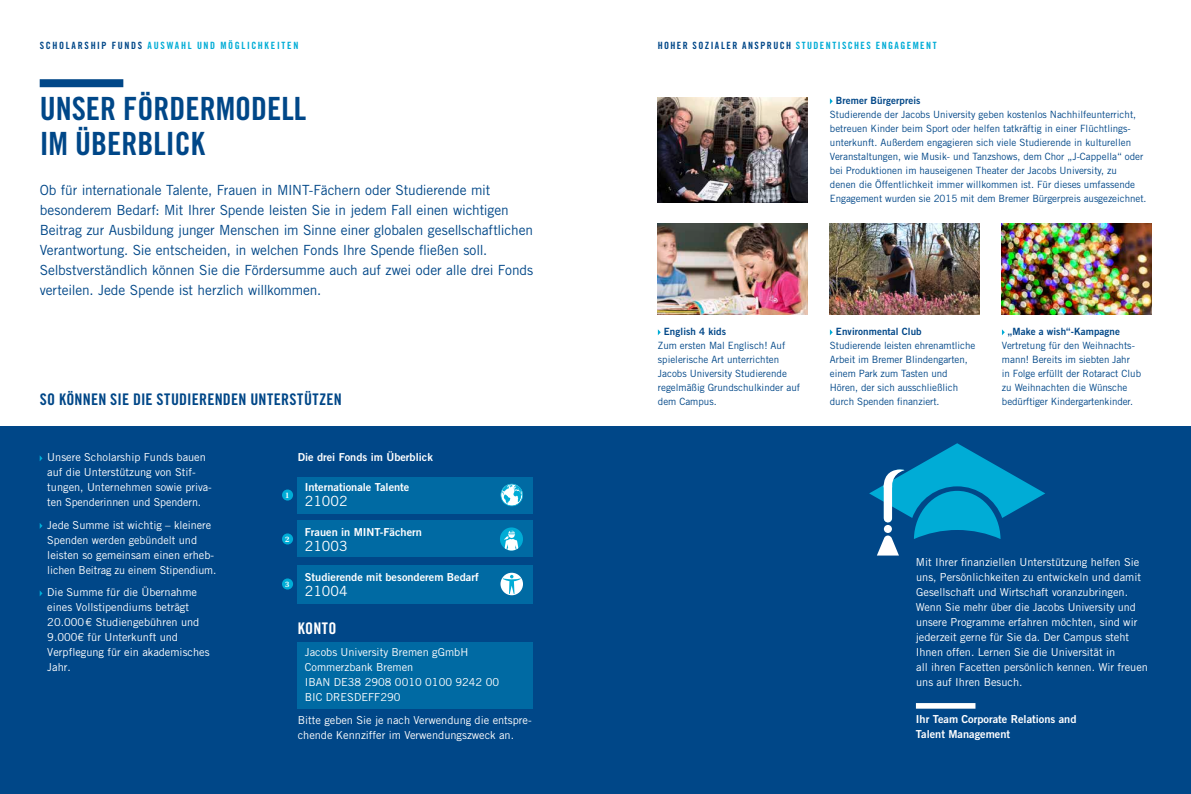
<style>
.page{position:relative;width:1191px;height:794px;background:#fff}
.page>*{position:absolute;margin:0;border:0;box-sizing:border-box;transform-origin:0 0}
.t1{font:32px/35px "Trade Gothic LT Std Bd Cn 20";color:#004788}
.t2{font:16px "Trade Gothic LT Std Bd Cn 20";letter-spacing:.02em;color:#004788}
.t3{font:16px "Trade Gothic LT Std Bd Cn 20";letter-spacing:.025em;color:#fff}
.t4{font:14px/20px "Trade Gothic LT Std";letter-spacing:-.01em;color:#004788}
.t5{font:14px "Trade Gothic LT Std";color:#fff}
.t6{font:11px/15px "Trade Gothic LT Std";color:#fff}
.t7{font:11px/15px "Trade Gothic LT Std Bd 2";color:#fff}
.t8{font:10px/14px "Trade Gothic LT Std";color:#004788}
.t9{font:10px "Trade Gothic LT Std Bd Cn 20";letter-spacing:.155em;color:#00acd6}
.t10{font:10px "Trade Gothic LT Std Bd 2";letter-spacing:.01em;color:#004788}
.t11{font:600 8.4px "Utopia Std";color:#fff}
.s1{color:#004788}
</style>
<div class="page">
<div style="left:0;top:426px;width:1191px;height:368px;background:#004788"></div>
<div style="left:40px;top:79px;width:83px;height:8px;background:#004788"></div>
<div style="left:916px;top:703px;width:59px;height:5px;background:#fff"></div>
<svg style="left:869px;top:443px;width:176px;height:112px"></svg>
<img style="left:830px;top:223px;width:149px;height:91px">
<img style="left:1002px;top:223px;width:149px;height:91px">
<img style="left:658px;top:223px;width:149px;height:91px">
<img style="left:658px;top:97px;width:149px;height:105px">
<div style="left:298px;top:477px;width:235px;height:36px;background:#006aa3"></div>
<div style="left:298px;top:521px;width:235px;height:36px;background:#006aa3"></div>
<div style="left:298px;top:565px;width:235px;height:38px;background:#006aa3"></div>
<div style="left:298px;top:642px;width:235px;height:67px;background:#006aa3"></div>
<div style="left:282px;top:489px;width:11px;height:11px;background:#00acd6;border-radius:50%"></div>
<div style="left:282px;top:533px;width:11px;height:11px;background:#00acd6;border-radius:50%"></div>
<div style="left:282px;top:578px;width:11px;height:11px;background:#00acd6;border-radius:50%"></div>
<svg style="left:500px;top:484px;width:23px;height:22px"></svg>
<svg style="left:500px;top:573px;width:23px;height:22px"></svg>
<svg style="left:503px;top:575px;width:18px;height:19px"></svg>
<svg style="left:500px;top:527px;width:23px;height:23px"></svg>
<svg style="left:502px;top:530px;width:18px;height:20px"></svg>
<p class="t9" style="left:40px;top:39px;width:260px"><span class="s1">SCHOLARSHIP FUNDS</span> AUSWAHL UND MÖGLICHKEITEN</p>
<h1 class="t1" style="left:40px;top:91px;width:268px">UNSER FÖRDERMODELL<br>IM ÜBERBLICK</h1>
<p class="t4" style="left:40px;top:180px;width:495px">Ob für internationale Talente, Frauen in MINT-Fächern oder Studierende mit besonderem Bedarf: Mit Ihrer Spende leisten Sie in jedem Fall einen wichtigen Beitrag zur Ausbildung junger Menschen im Sinne einer globalen gesellschaftlichen Verantwortung. Sie entscheiden, in welchen Fonds Ihre Spende fließen soll.<br>Selbstverständlich können Sie die Fördersumme auch auf zwei oder alle drei Fonds verteilen. Jede Spende ist herzlich willkommen.</p>
<h2 class="t2" style="left:40px;top:390px;width:304px">SO KÖNNEN SIE DIE STUDIERENDEN UNTERSTÜTZEN</h2>
<p class="t6" style="left:47px;top:450px;width:166px">Unsere Scholarship Funds bauen auf die Unterstützung von Stif&shy;tungen, Unternehmen sowie pri va&shy;ten Spenderinnen und Spendern.</p>
<p class="t6" style="left:47px;top:517px;width:171px">Jede Summe ist wichtig – kleinere Spenden werden gebündelt und leisten so gemeinsam einen erheb&shy;lichen Beitrag zu einem Stipendium.</p>
<p class="t6" style="left:47px;top:585px;width:164px">Die Summe für die Übernahme eines Vollstipendiums beträgt<br>20.000 € Studiengebühren und<br>9.000€ für Unterkunft und<br>Verpflegung für ein akademisches<br>Jahr.</p>
<p class="t11" style="left:285px;top:490px;width:6px">1</p>
<p class="t11" style="left:285px;top:534px;width:6px">2</p>
<p class="t11" style="left:285px;top:579px;width:6px">3</p>
<p class="t7" style="left:298px;top:450px;width:137px">Die drei Fonds im Überblick</p>
<p class="t7" style="left:305px;top:480px;width:106px">Internationale Talente</p>
<p class="t5" style="left:305px;top:493px;width:44px">21002</p>
<p class="t7" style="left:305px;top:525px;width:119px">Frauen in MINT-Fächern</p>
<p class="t5" style="left:305px;top:538px;width:44px">21003</p>
<p class="t7" style="left:305px;top:570px;width:175px">Studierende mit besonderem Bedarf</p>
<p class="t5" style="left:305px;top:583px;width:44px">21004</p>
<h2 class="t3" style="left:298px;top:618px;width:40px">KONTO</h2>
<p class="t6" style="left:305px;top:645px;width:196px">Jacobs University Bremen gGmbH<br>Commerzbank Bremen<br>IBAN DE38 2908 0010 0100 9242 00<br>BIC DRESDEFF290</p>
<p class="t6" style="left:298px;top:712px;width:235px">Bitte geben Sie je nach Verwendung die entspre&shy;chende Kennziffer im Verwendungszweck an.</p>
<p class="t9" style="left:658px;top:39px;width:280px"><span class="s1">HOHER SOZIALER ANSPRUCH</span> STUDENTISCHES ENGAGEMENT</p>
<p class="t10" style="left:836px;top:94px;width:86px">Bremer Bürgerpreis</p>
<p class="t8" style="left:830px;top:108px;width:318px">Studierende der Jacobs University geben kostenlos Nachhilfeunterricht, betreuen Kinder beim Sport oder helfen tatkräftig in einer Flüchtlings&shy;unterkunft. Außerdem engagieren sich viele Studierende in kulturellen Veranstaltungen, wie Musik- und Tanzshows, dem Chor „J-Cappella“ oder bei Produktionen im hauseigenen Theater der Jacobs University, zu<br>denen die Öffentlichkeit immer willkommen ist. Für dieses umfassende Engagement wurden sie 2015 mit dem Bremer Bürgerpreis ausgezeichnet.</p>
<p class="t10" style="left:664px;top:325px;width:64px">English 4 kids</p>
<p class="t8" style="left:658px;top:339px;width:144px">Zum ersten Mal Englisch! Auf spielerische Art unterrichten<br>Jacobs University Studierende regelmäßig Grundschulkinder auf dem Campus.</p>
<p class="t10" style="left:836px;top:325px;width:87px">Environmental Club</p>
<p class="t8" style="left:830px;top:339px;width:147px">Studierende leisten ehrenamtliche<br>Arbeit im Bremer Blindengarten, einem Park zum Tasten und<br>Hören, der sich ausschließlich durch Spenden finanziert.</p>
<p class="t10" style="left:1008px;top:325px;width:114px">„Make a wish“-Kampagne</p>
<p class="t8" style="left:1002px;top:339px;width:141px">Vertretung für den Weihnachts&shy;mann! Bereits im siebten Jahr<br>in Folge erfüllt der Rotaract Club zu Weihnachten die Wünsche bedürftiger Kindergartenkinder.</p>
<p class="t6" style="left:915px;top:555px;width:234px">Mit Ihrer finanziellen Unterstützung helfen Sie uns, Persönlichkeiten zu entwickeln und damit Gesellschaft und Wirtschaft voranzubringen.<br>Wenn Sie mehr über die Jacobs University und unsere Programme erfahren möchten, sind wir jederzeit gerne für Sie da. Der Campus steht Ihnen offen. Lernen Sie die Universität in<br>all ihren Facetten persönlich kennen. Wir freuen uns auf Ihren Besuch.</p>
<p class="t7" style="left:916px;top:711px;width:162px">Ihr Team Corporate Relations and<br>Talent Management</p>
</div>
